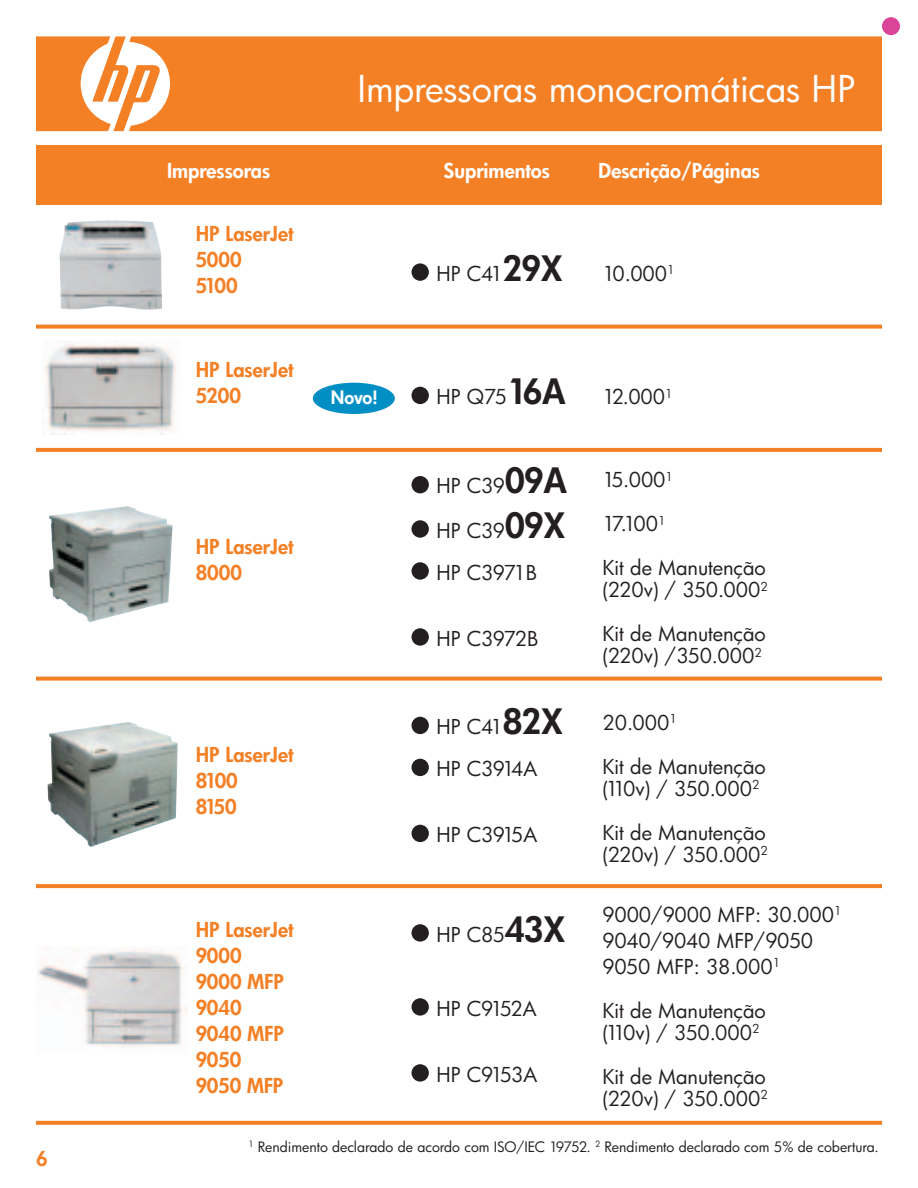
<style>
.page{position:relative;width:918px;height:1188px;background:#fff}
.page>*{position:absolute;margin:0;border:0;box-sizing:border-box;transform-origin:0 0}
.t1{font:36px "Futura Bk";letter-spacing:-.005em;color:#fff}
.t2{font:20px/22px "Futura Bk";color:#231f20}
.t3{font:20px/26px "Futura Hv";color:#f48026}
.t4{font:20px "Futura Hv";color:#fff}
.t5{font:20px "Futura Bk";letter-spacing:-.02em;color:#231f20}
.t6{font:20px "Futura Bk";letter-spacing:-.04em;color:#231f20}
.t7{font:20px "Futura Bk";letter-spacing:-.025em;color:#231f20}
.t8{font:18px "Futura Hv";color:#fff}
.t9{font:14px "Futura Bk";color:#231f20}
.s1{font-family:"Futura Hv";font-size:34px}
</style>
<div class="page">
<div style="left:882px;top:17px;width:18px;height:18px;background:#da4599;border-radius:50%"></div>
<div style="left:36px;top:36px;width:846px;height:95px;background:#f48026"></div>
<div style="left:36px;top:146px;width:366px;height:59px;background:#f48026"></div>
<div style="left:402px;top:146px;width:190px;height:59px;background:#f48026"></div>
<div style="left:592px;top:146px;width:290px;height:59px;background:#f48026"></div>
<div style="left:412px;top:263px;width:17px;height:18px;background:#231f20;border-radius:50%"></div>
<div style="left:412px;top:387px;width:17px;height:17px;background:#231f20;border-radius:50%"></div>
<div style="left:412px;top:628px;width:17px;height:18px;background:#231f20;border-radius:50%"></div>
<div style="left:412px;top:562px;width:17px;height:18px;background:#231f20;border-radius:50%"></div>
<div style="left:412px;top:520px;width:17px;height:18px;background:#231f20;border-radius:50%"></div>
<div style="left:412px;top:476px;width:17px;height:17px;background:#231f20;border-radius:50%"></div>
<div style="left:412px;top:825px;width:17px;height:17px;background:#231f20;border-radius:50%"></div>
<div style="left:412px;top:759px;width:17px;height:17px;background:#231f20;border-radius:50%"></div>
<div style="left:412px;top:717px;width:17px;height:17px;background:#231f20;border-radius:50%"></div>
<div style="left:412px;top:1064px;width:17px;height:18px;background:#231f20;border-radius:50%"></div>
<div style="left:412px;top:998px;width:17px;height:18px;background:#231f20;border-radius:50%"></div>
<div style="left:412px;top:924px;width:17px;height:18px;background:#231f20;border-radius:50%"></div>
<hr style="left:36px;top:145px;width:846px;height:1px;background:#f48026">
<svg style="left:36px;top:325px;width:846px;height:4px;background:#f58c3b"></svg>
<svg style="left:36px;top:448px;width:846px;height:4px;background:#f4832b"></svg>
<svg style="left:36px;top:677px;width:846px;height:4px;background:#f58c3b"></svg>
<svg style="left:36px;top:884px;width:846px;height:4px;background:#f4832b"></svg>
<svg style="left:36px;top:1121px;width:846px;height:4px;background:#f48530"></svg>
<img style="left:45px;top:344px;width:132px;height:90px">
<img style="left:49px;top:506px;width:124px;height:116px">
<img style="left:48px;top:722px;width:130px;height:125px">
<img style="left:38px;top:950px;width:150px;height:97px">
<img style="left:60px;top:220px;width:102px;height:90px">
<div style="left:313px;top:383px;width:82px;height:31px;background:#008fc5;border-radius:50%"></div>
<p class="t3" style="left:36px;top:1148px;width:13px">6</p>
<h1 class="t1" style="left:358px;top:75px;width:499px">Impressoras monocromáticas HP</h1>
<p class="t4" style="left:167px;top:162px;width:105px">Impressoras</p>
<p class="t4" style="left:444px;top:162px;width:108px">Suprimentos</p>
<p class="t4" style="left:598px;top:162px;width:163px">Descrição/Páginas</p>
<p class="t3" style="left:196px;top:223px;width:99px">HP LaserJet<br>5000<br>5100</p>
<p class="t3" style="left:196px;top:358px;width:99px">HP LaserJet<br>5200</p>
<p class="t8" style="left:331px;top:389px;width:49px">Novo!</p>
<p class="t3" style="left:196px;top:536px;width:99px">HP LaserJet<br>8000</p>
<p class="t3" style="left:196px;top:744px;width:99px">HP LaserJet<br>8100<br>8150</p>
<p class="t3" style="left:196px;top:918px;width:99px">HP LaserJet<br>9000<br>9000 MFP<br>9040<br>9040 MFP<br>9050<br>9050 MFP</p>
<p class="t2" style="left:436px;top:265px;width:240px">HP C41<span class="s1">29X</span> 10.000<sup>1</sup></p>
<p class="t2" style="left:436px;top:388px;width:238px">HP Q75<span class="s1">16A</span> 12.000<sup>1</sup></p>
<p class="t2" style="left:436px;top:477px;width:132px">HP C39<span class="s1">09A</span></p>
<p class="t2" style="left:436px;top:512px;width:130px;line-height:42px">HP C39<span class="s1">09X<br></span>HP C3971B</p>
<p class="t5" style="left:436px;top:631px;width:103px">HP C3972B</p>
<p class="t2" style="left:436px;top:708px;width:128px;line-height:42px">HP C41<span class="s1">82X<br></span>HP C3914A</p>
<p class="t5" style="left:436px;top:827px;width:103px">HP C3915A</p>
<p class="t2" style="left:436px;top:926px;width:130px">HP C85<span class="s1">43X</span></p>
<p class="t6" style="left:436px;top:1001px;width:102px">HP C9152A</p>
<p class="t7" style="left:436px;top:1067px;width:102px">HP C9153A</p>
<p class="t2" style="left:602px;top:471px;width:72px">15.000<sup>1</sup></p>
<p class="t2" style="left:602px;top:515px;width:65px">17.100<sup>1</sup></p>
<p class="t2" style="left:602px;top:559px;width:167px">Kit de Manutenção (220v) / 350.000<sup>2</sup></p>
<p class="t2" style="left:602px;top:625px;width:165px">Kit de Manutenção (220v) /350.000<sup>2</sup></p>
<p class="t2" style="left:602px;top:714px;width:76px">20.000<sup>1</sup></p>
<p class="t2" style="left:602px;top:758px;width:165px">Kit de Manutenção (110v) / 350.000<sup>2</sup></p>
<p class="t2" style="left:602px;top:824px;width:167px">Kit de Manutenção (220v) / 350.000<sup>2</sup></p>
<p class="t2" style="left:602px;top:904px;width:241px;line-height:26px">9000/9000 MFP: 30.000<sup>1<br></sup>9040/9040 MFP/9050<br>9050 MFP: 38.000<sup>1</sup></p>
<p class="t2" style="left:602px;top:1002px;width:165px">Kit de Manutenção (110v) / 350.000<sup>2</sup></p>
<p class="t2" style="left:602px;top:1068px;width:167px">Kit de Manutenção (220v) / 350.000<sup>2</sup></p>
<p class="t9" style="left:249px;top:1141px;width:632px"><sup>1</sup> Rendimento declarado de acordo com ISO/IEC 19752. <sup>2</sup> Rendimento declarado com 5% de cobertura.</p>
</div>
